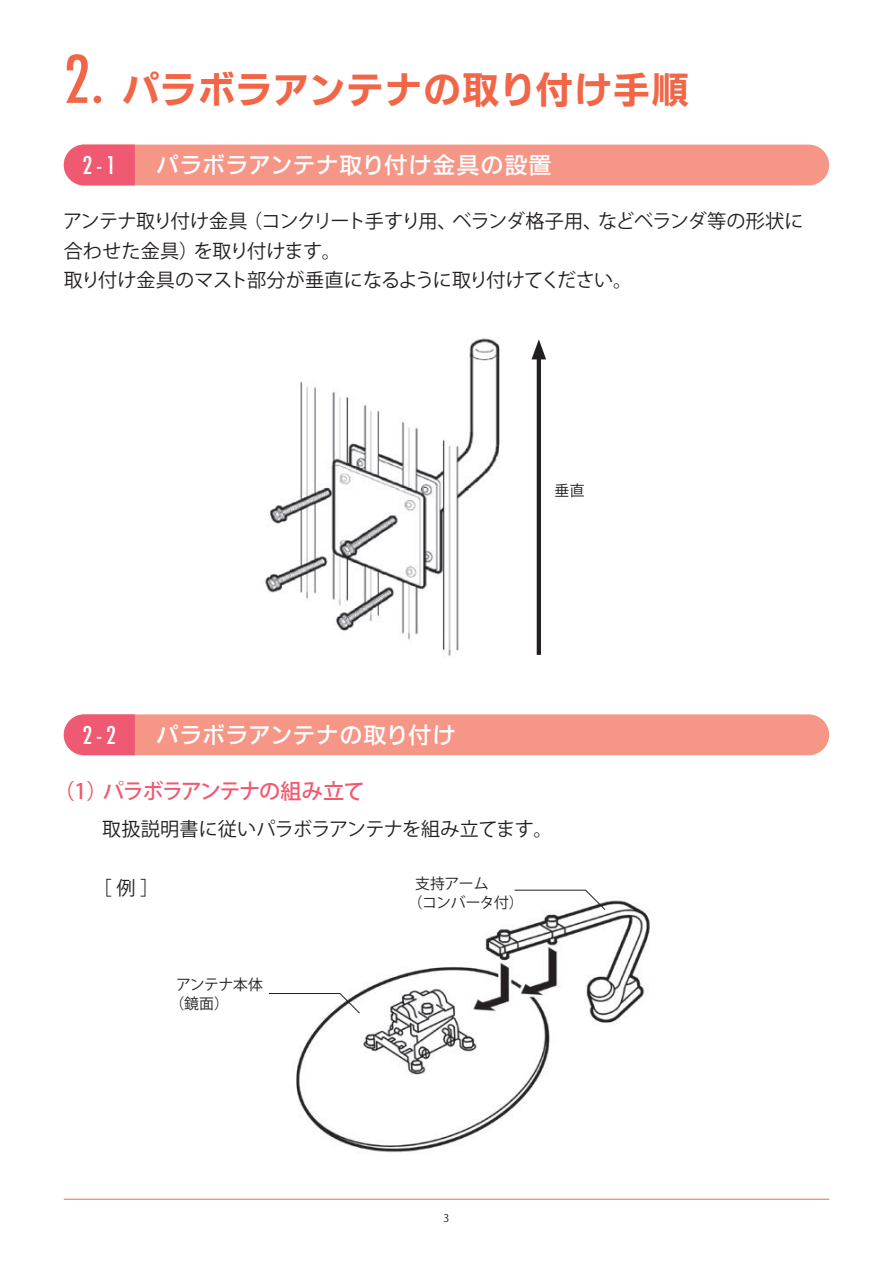
<style>
.page{position:relative;width:893px;height:1263px;background:#fff}
.page>*{position:absolute;margin:0;border:0;box-sizing:border-box;transform-origin:0 0}
.タイトル1数字{font:500 condensed 63.75px "Futura";color:#f26648}
.タイトル1{font:38.25px "Ro NOW Std GE";letter-spacing:-.01em;color:#f26648}
.タイトル2{font:23.85px "Ro NOW Std GB";letter-spacing:-.02em;color:#fff}
.タイトル2数字{font:500 condensed 23.85px "Futura";color:#fff}
.タイトル3{font:500 21.3px "Koz Go Pr 6 N";letter-spacing:-.065em;color:#f05972}
.t1{font:19.2px "Koz Go Pr 6 N";letter-spacing:-.03em;color:#231f20}
.t2{font:19.2px "Koz Go Pr 6 N";color:#231f20}
.t3{font:14.85px "Koz Go Pr 6 N";letter-spacing:-.025em;color:#231f20}
.t4{font:10.65px "Koz Go Pr 6 N";color:#231f20}
</style>
<div class="page">
<hr style="left:64px;top:1199px;width:765px;height:1px;background:#f26648">
<div style="left:64px;top:145px;width:765px;height:40px;background:#f59687;border-radius:20px"></div>
<svg style="left:64px;top:145px;width:71px;height:40px;background:#f06279"></svg>
<img style="left:265px;top:338px;width:235px;height:319px">
<img style="left:296px;top:900px;width:354px;height:253px">
<div style="left:64px;top:714px;width:765px;height:41px;background:#f59687;border-radius:20px"></div>
<svg style="left:64px;top:714px;width:71px;height:41px;background:#f0637a"></svg>
<svg style="left:514px;top:889px;width:92px;height:22px"></svg>
<svg style="left:269px;top:993px;width:92px;height:21px"></svg>
<hr style="left:537px;top:352px;width:4px;height:303px;background:#231f20">
<svg style="left:531px;top:339px;width:15px;height:20px"></svg>
<p class="タイトル1数字" style="left:64px;top:38px;width:42px">2.</p>
<p class="タイトル1" style="left:122px;top:64px;width:569px">パラボラアンテナの取り付け手順</p>
<p class="タイトル2数字" style="left:83px;top:150px;width:35px">2-1</p>
<p class="タイトル2" style="left:156px;top:150px;width:398px">パラボラアンテナ取り付け金具の設置</p>
<p class="t1" style="left:63px;top:210px;width:742px">アンテナ取り付け金具（コンクリート手すり用、ベランダ格子用、などベランダ等の形状に</p>
<p class="t2" style="left:64px;top:240px;width:279px">合わせた金具）を取り付けます。</p>
<p class="t1" style="left:64px;top:269px;width:570px">取り付け金具のマスト部分が垂直になるように取り付けてください。</p>
<p class="t3" style="left:555px;top:482px;width:31px">垂直</p>
<p class="タイトル2数字" style="left:83px;top:720px;width:35px">2-2</p>
<p class="タイトル2" style="left:156px;top:719px;width:302px">パラボラアンテナの取り付け</p>
<p class="タイトル3" style="left:54px;top:780px;width:313px">（1）パラボラアンテナの組み立て</p>
<p class="t1" style="left:102px;top:818px;width:452px">取扱説明書に従いパラボラアンテナを組み立てます。</p>
<p class="t1" style="left:93px;top:877px;width:68px">［ 例 ］</p>
<p class="t3" style="left:176px;top:976px;width:88px">アンテナ本体</p>
<p class="t3" style="left:170px;top:995px;width:61px">（鏡面）</p>
<p class="t3" style="left:415px;top:875px;width:75px">支持アーム</p>
<p class="t3" style="left:408px;top:894px;width:117px">（コンバータ付）</p>
<p class="t4" style="left:444px;top:1212px;width:7px">3</p>
</div>
